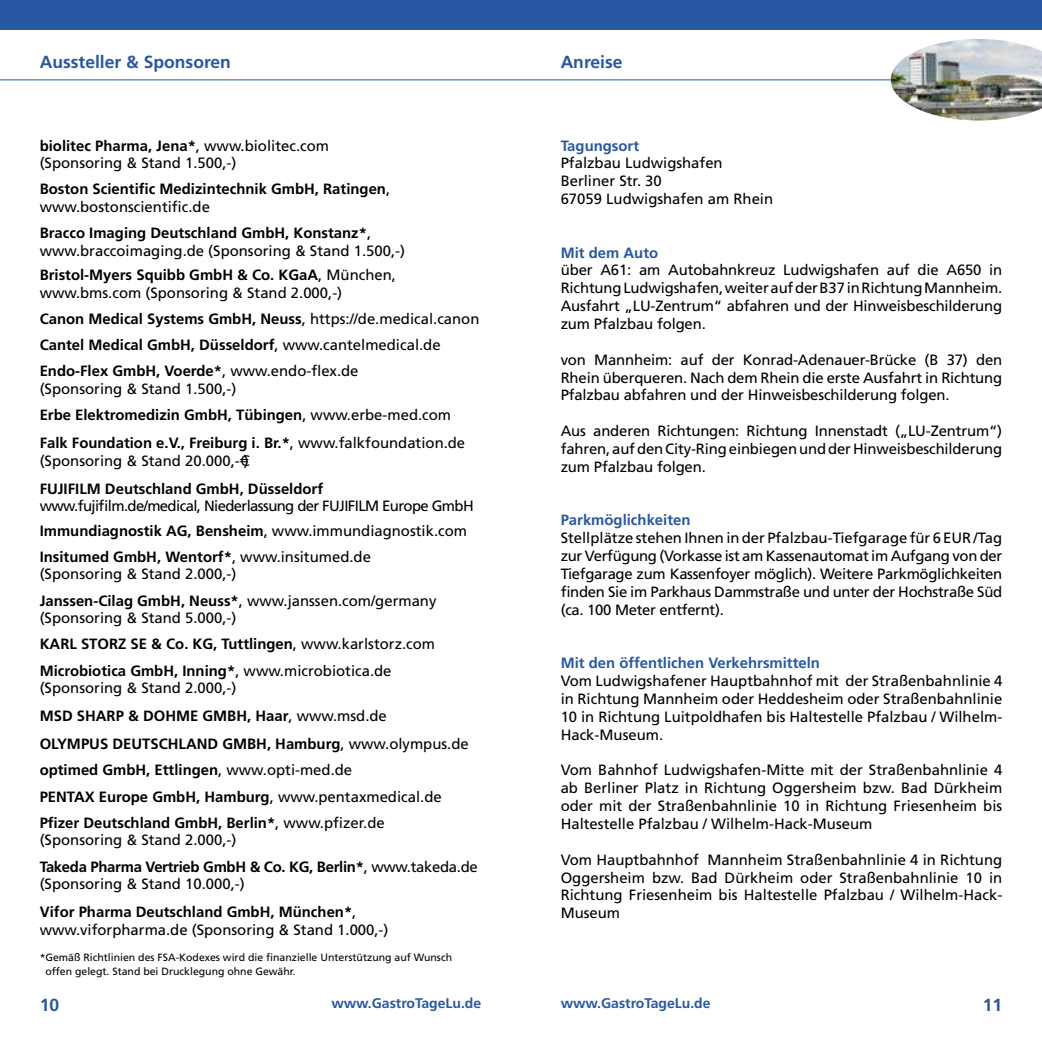
<style>
.page{position:relative;width:1042px;height:1042px;background:#fff}
.page>*{position:absolute;margin:0;border:0;box-sizing:border-box;transform-origin:0 0}
.t1{font:700 17.5px "Frutiger";color:#2858a5}
.t2{font:14.88px/17.8px "Frutiger";color:#000}
.t3{font:700 14.88px/26.2px "Frutiger";color:#000}
.t4{font:14.88px/24.5px "Frutiger";letter-spacing:-.04em;color:#000}
.t5{font:700 14.88px "Frutiger";color:#2858a5}
.t6{font:700 14px "Frutiger";color:#2858a5}
.t7{font:10.5px/14px "Frutiger";color:#000}
.s1{font-weight:700}
.s2{font-weight:400}
</style>
<div class="page">
<hr style="left:0;top:79px;width:935px;height:1px;background:#2858a5">
<img style="left:891px;top:39px;width:151px;height:82px">
<div style="left:0;top:0;width:1042px;height:30px;background:#2858a5"></div>
<p class="t1" style="left:40px;top:52px;width:193px">Aussteller &amp; Sponsoren</p>
<p class="t1" style="left:561px;top:52px;width:63px">Anreise</p>
<p class="t2" style="left:40px;top:137px;width:291px"><span class="s1">biolitec Pharma, Jena*</span>, www.biolitec.com (Sponsoring &amp; Stand 1.500,-)</p>
<p class="t3" style="left:40px;top:180px;width:352px;line-height:17.5px">Boston Scientific Medizintechnik GmbH, Ratingen<span class="s2">, www.bostonscientific.de</span></p>
<p class="t2" style="left:40px;top:224px;width:367px"><span class="s1">Bracco Imaging Deutschland GmbH, Konstanz*</span>, www.braccoimaging.de (Sponsoring &amp; Stand 1.500,-)</p>
<p class="t2" style="left:40px;top:266px;width:358px"><span class="s1">Bristol-Myers Squibb GmbH &amp; Co. KGaA</span>, München, www.bms.com (Sponsoring &amp; Stand 2.000,-)</p>
<p class="t3" style="left:40px;top:305px;width:441px">Canon Medical Systems GmbH, Neuss<span class="s2">, https://de.medical.canon<br></span>Cantel Medical GmbH, Düsseldorf<span class="s2">, www.cantelmedical.de<br></span>Endo-Flex GmbH, Voerde*<span class="s2">, www.endo-flex.de</span></p>
<p class="t2" style="left:40px;top:375px;width:413px;line-height:26.2px">(Sponsoring &amp; Stand 1.500,-)<br><span class="s1">Erbe Elektromedizin GmbH, Tübingen</span>, www.erbe-med.com</p>
<p class="t2" style="left:40px;top:434px;width:427px"><span class="s1">Falk Foundation e.V., Freiburg i. Br.*</span>, www.falkfoundation.de (Sponsoring &amp; Stand 20.000,-€)</p>
<p class="t3" style="left:40px;top:475px;width:285px">FUJIFILM Deutschland GmbH, Düsseldorf</p>
<p class="t4" style="left:40px;top:494px;width:436px">www.fujifilm.de/medical, Niederlassung der FUJIFILM Europe GmbH<br><span class="s1">Immundiagnostik AG, Bensheim</span>, www.immundiagnostik.com</p>
<p class="t2" style="left:40px;top:548px;width:333px"><span class="s1">Insitumed GmbH, Wentorf*</span>, www.insitumed.de (Sponsoring &amp; Stand 2.000,-)</p>
<p class="t2" style="left:40px;top:592px;width:398px"><span class="s1">Janssen-Cilag GmbH, Neuss*</span>, www.janssen.com/germany (Sponsoring &amp; Stand 5.000,-)</p>
<p class="t3" style="left:40px;top:631px;width:397px">KARL STORZ SE &amp; Co. KG, Tuttlingen<span class="s2">, www.karlstorz.com<br></span>Microbiotica GmbH, Inning*<span class="s2">, www.microbiotica.de</span></p>
<p class="t3" style="left:40px;top:674px;width:430px;line-height:28px"><span class="s2">(Sponsoring &amp; Stand 2.000,-)<br></span>MSD SHARP &amp; DOHME GMBH, Haar<span class="s2">, www.msd.de<br></span>OLYMPUS DEUTSCHLAND GMBH, Hamburg<span class="s2">, www.olympus.de</span></p>
<p class="t3" style="left:40px;top:757px;width:403px">optimed GmbH, Ettlingen<span class="s2">, www.opti-med.de<br></span>PENTAX Europe GmbH, Hamburg<span class="s2">, www.pentaxmedical.de<br></span>Pfizer Deutschland GmbH, Berlin*<span class="s2">, www.pfizer.de</span></p>
<p class="t2" style="left:40px;top:827px;width:439px;line-height:26.2px">(Sponsoring &amp; Stand 2.000,-)<br><span class="s1">Takeda Pharma Vertrieb GmbH &amp; Co. KG, Berlin*</span>, www.takeda.de</p>
<p class="t3" style="left:40px;top:870px;width:318px;line-height:28px"><span class="s2">(Sponsoring &amp; Stand 10.000,-)<br></span>Vifor Pharma Deutschland GmbH, München*<span class="s2">,</span></p>
<p class="t2" style="left:40px;top:920px;width:350px">www.viforpharma.de (Sponsoring &amp; Stand 1.000,-)</p>
<p class="t7" style="left:46px;top:950px;width:408px;text-indent:-6px">*Gemäß Richtlinien des FSA-Kodexes wird die finanzielle Unterstützung auf Wunsch offen gelegt. Stand bei Drucklegung ohne Gewähr.</p>
<p class="t5" style="left:561px;top:137px;width:80px">Tagungsort</p>
<p class="t2" style="left:561px;top:154px;width:214px">Pfalzbau Ludwigshafen<br>Berliner Str. 30<br>67059 Ludwigshafen am Rhein</p>
<p class="t5" style="left:561px;top:244px;width:99px">Mit dem Auto</p>
<p class="t2" style="left:561px;top:261px;width:443px;text-align:justify">über A61: am Autobahnkreuz Ludwigshafen auf die A650 in Richtung Ludwigshafen, weiter auf der B37 in Richtung Mannheim.<br>Ausfahrt „LU-Zentrum“ abfahren und der Hinweisbeschilderung zum Pfalzbau folgen.</p>
<p class="t2" style="left:561px;top:351px;width:443px;text-align:justify">von Mannheim: auf der Konrad-Adenauer-Brücke (B 37) den Rhein überqueren. Nach dem Rhein die erste Ausfahrt in Richtung Pfalzbau abfahren und der Hinweisbeschilderung folgen.</p>
<p class="t2" style="left:561px;top:422px;width:443px;text-align:justify">Aus anderen Richtungen: Richtung Innenstadt („LU-Zentrum“) fahren, auf den City-Ring einbiegen und der Hinweisbeschilderung zum Pfalzbau folgen.</p>
<p class="t5" style="left:561px;top:511px;width:131px">Parkmöglichkeiten</p>
<p class="t2" style="left:561px;top:529px;width:443px;text-align:justify">Stellplätze stehen Ihnen in der Pfalzbau-Tiefgarage für 6 EUR /Tag zur Verfügung (Vorkasse ist am Kassenautomat im Aufgang von der Tiefgarage zum Kassenfoyer möglich). Weitere Parkmöglichkeiten finden Sie im Parkhaus Dammstraße und unter der Hochstraße Süd (ca. 100 Meter entfernt).</p>
<p class="t5" style="left:561px;top:654px;width:261px">Mit den öffentlichen Verkehrsmitteln</p>
<p class="t2" style="left:561px;top:672px;width:443px;text-align:justify">Vom Ludwigshafener Hauptbahnhof mit der Straßenbahnlinie 4 in Richtung Mannheim oder Heddesheim oder Straßenbahnlinie 10 in Richtung Luitpoldhafen bis Haltestelle Pfalzbau / Wilhelm-Hack-Museum.</p>
<p class="t2" style="left:561px;top:761px;width:443px;text-align:justify">Vom Bahnhof Ludwigshafen-Mitte mit der Straßenbahnlinie 4 ab Berliner Platz in Richtung Oggersheim bzw. Bad Dürkheim oder mit der Straßenbahnlinie 10 in Richtung Friesenheim bis Haltestelle Pfalzbau / Wilhelm-Hack-Museum</p>
<p class="t2" style="left:561px;top:850px;width:443px;text-align:justify">Vom Hauptbahnhof Mannheim Straßenbahnlinie 4 in Richtung Oggersheim bzw. Bad Dürkheim oder Straßenbahnlinie 10 in Richtung Friesenheim bis Haltestelle Pfalzbau / Wilhelm-Hack-Museum</p>
<p class="t1" style="left:40px;top:994px;width:21px">10</p>
<p class="t6" style="left:331px;top:995px;width:151px">www.GastroTageLu.de</p>
<p class="t6" style="left:561px;top:995px;width:151px">www.GastroTageLu.de</p>
<p class="t1" style="left:983px;top:994px;width:21px">11</p>
</div>
